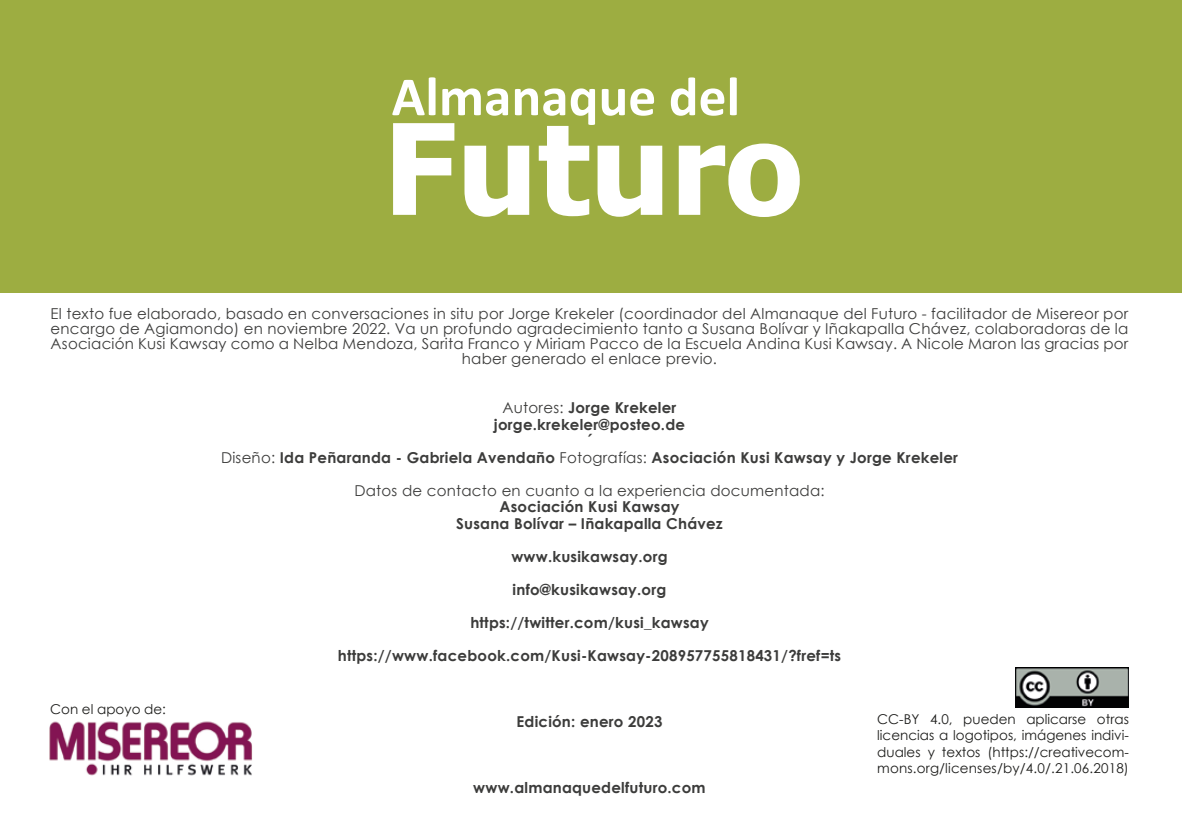
<style>
.page{position:relative;width:1182px;height:831px;background:#fff}
.page>*{position:absolute;margin:0;border:0;box-sizing:border-box;transform-origin:0 0}
.t1{font:700 126px "Tahoma";color:#fff}
.t2{font:700 55.5px "Calibri";color:#fff}
.t3{font:15px/15px "Century Gothic";letter-spacing:.015em;color:#3c3c3b;text-align:center}
.t4{font:700 15px/16.5px "Century Gothic";letter-spacing:.015em;color:#3c3c3b;text-align:center}
.t5{font:13.5px/16.2px "Century Gothic";color:#1d1d1b;text-align:justify}
.s1{font-weight:400}
</style>
<div class="page">
<div style="left:0;top:0;width:1182px;height:292px;background:#9dad41"></div>
<img style="left:1016px;top:667px;width:112px;height:39px">
<img style="left:49px;top:721px;width:203px;height:55px">
<h2 class="t2" style="left:392px;top:57px;width:350px">Almanaque del</h2>
<h1 class="t1" style="left:384px;top:80px;width:421px">Futuro</h1>
<p class="t3" style="left:51px;top:305px;width:1079px">El texto fue elaborado, basado en conversaciones in situ por Jorge Krekeler (coordinador del Almanaque del Futuro - facilitador de Misereor por encargo de Agiamondo) en noviembre 2022. Va un profundo agradecimiento tanto a Susana Bolívar y Iñakapalla Chávez, colaboradoras de la Asociación Kusi Kawsay como a Nelba Mendoza, Sarita Franco y Miriam Pacco de la Escuela Andina Kusi Kawsay. A Nicole Maron las gracias por haber generado el enlace previo.</p>
<p class="t4" style="left:221px;top:398px;width:738px"><span class="s1">Autores:</span> Jorge Krekeler<br>jorge.krekeler@posteo.de<br>´<br><span class="s1">Diseño:</span> Ida Peñaranda - Gabriela Avendaño <span class="s1">Fotografías:</span> Asociación Kusi Kawsay y Jorge Krekeler</p>
<p class="t3" style="left:354px;top:482px;width:472px">Datos de contacto en cuanto a la experiencia documentada:</p>
<p class="t4" style="left:456px;top:497px;width:268px">Asociación Kusi Kawsay<br>Susana Bolívar – Iñakapalla Chávez</p>
<p class="t4" style="left:511px;top:547px;width:158px">www.kusikawsay.org</p>
<p class="t4" style="left:513px;top:580px;width:155px">info@kusikawsay.org</p>
<p class="t4" style="left:470px;top:613px;width:240px">https://twitter.com/kusi_kawsay</p>
<p class="t4" style="left:338px;top:646px;width:505px">https://www.facebook.com/Kusi-Kawsay-208957755818431/?fref=ts</p>
<p class="t5" style="left:50px;top:700px;width:117px">Con el apoyo de:</p>
<p class="t4" style="left:517px;top:712px;width:147px">Edición: enero 2023</p>
<p class="t4" style="left:473px;top:778px;width:234px">www.almanaquedelfuturo.com</p>
<p class="t5" style="left:877px;top:710px;width:253px">CC-BY 4.0, pueden aplicarse otras licencias a logotipos, imágenes indivi&shy;duales y textos (https://creativecom&shy;mons.org/licenses/by/4.0/.21.06.2018)</p>
</div>
